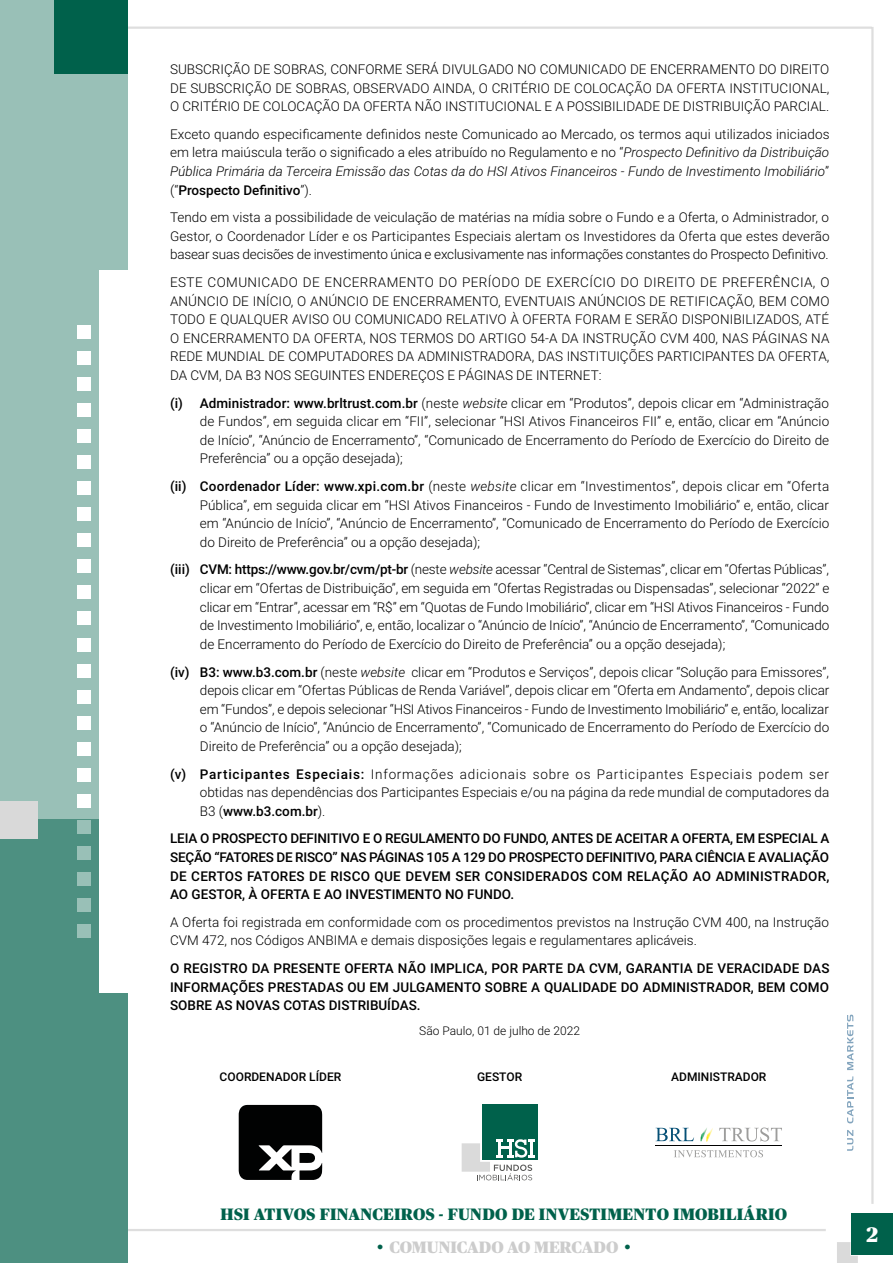
<style>
.page{position:relative;width:893px;height:1263px;background:#fff}
.page>*{position:absolute;margin:0;border:0;box-sizing:border-box;transform-origin:0 0}
.t1{font:900 21px "Publico";color:#fff}
.t2{font:900 16.5px "Publico";letter-spacing:.02em;color:#00614b}
.t3{font:900 16.5px "Publico";color:#ccc}
.t4{font:300 13.5px/18.6px "Roboto";color:#000;text-align:justify}
.t5{font:500 13.5px/18.6px "Roboto";color:#000;text-align:justify}
.t6{font:500 12px "Roboto";color:#000}
.t7{font:300 12px "Roboto";color:#000}
.s1{font-style:italic}
.s2{font-weight:500}
.s3{font-size:18px;color:#00614b}
</style>
<div class="page">
<div style="left:852px;top:1213px;width:41px;height:41px;background:#00614b"></div>
<svg style="left:837px;top:1242px;width:21px;height:21px"></svg>
<hr style="left:871px;top:27px;width:3px;height:1177px;background:#ccc">
<hr style="left:0;top:1229px;width:826px;height:2px;background:#ccc">
<hr style="left:60px;top:27px;width:812px;height:2px;background:#ccc">
<div style="left:0;top:0;width:128px;height:1263px;background:#99c0b7"></div>
<div style="left:0;top:820px;width:128px;height:443px;background:#4d9081"></div>
<div style="left:99px;top:270px;width:29px;height:723px;background:#fff"></div>
<div style="left:54px;top:0;width:74px;height:73px;background:#00614b"></div>
<div style="left:0;top:801px;width:37px;height:37px;background:#d9d9d9"></div>
<div style="left:78px;top:742px;width:13px;height:13px;background:#fff"></div>
<div style="left:78px;top:768px;width:13px;height:13px;background:#fff"></div>
<div style="left:78px;top:794px;width:13px;height:13px;background:#fff"></div>
<div style="left:78px;top:820px;width:13px;height:13px;background:#99c0b7"></div>
<div style="left:78px;top:846px;width:13px;height:13px;background:#99c0b7"></div>
<div style="left:78px;top:872px;width:13px;height:13px;background:#99c0b7"></div>
<div style="left:78px;top:898px;width:13px;height:13px;background:#99c0b7"></div>
<div style="left:78px;top:924px;width:13px;height:13px;background:#99c0b7"></div>
<div style="left:78px;top:534px;width:13px;height:13px;background:#fff"></div>
<div style="left:78px;top:560px;width:13px;height:13px;background:#fff"></div>
<div style="left:78px;top:586px;width:13px;height:13px;background:#fff"></div>
<div style="left:78px;top:612px;width:13px;height:13px;background:#fff"></div>
<div style="left:78px;top:638px;width:13px;height:13px;background:#fff"></div>
<div style="left:78px;top:664px;width:13px;height:13px;background:#fff"></div>
<div style="left:78px;top:690px;width:13px;height:13px;background:#fff"></div>
<div style="left:78px;top:716px;width:13px;height:13px;background:#fff"></div>
<div style="left:78px;top:326px;width:13px;height:13px;background:#fff"></div>
<div style="left:78px;top:352px;width:13px;height:13px;background:#fff"></div>
<div style="left:78px;top:378px;width:13px;height:13px;background:#fff"></div>
<div style="left:78px;top:404px;width:13px;height:13px;background:#fff"></div>
<div style="left:78px;top:430px;width:13px;height:13px;background:#fff"></div>
<div style="left:78px;top:456px;width:13px;height:13px;background:#fff"></div>
<div style="left:78px;top:482px;width:13px;height:13px;background:#fff"></div>
<div style="left:78px;top:508px;width:13px;height:13px;background:#fff"></div>
<svg style="left:239px;top:1105px;width:83px;height:75px"></svg>
<div style="left:482px;top:1104px;width:56px;height:56px;background:#00614b"></div>
<svg style="left:462px;top:1139px;width:73px;height:41px"></svg>
<svg style="left:656px;top:1128px;width:38px;height:13px"></svg>
<svg style="left:719px;top:1127px;width:63px;height:14px"></svg>
<svg style="left:701px;top:1128px;width:12px;height:14px"></svg>
<hr style="left:656px;top:1145px;width:126px;height:1px;background:#000">
<svg style="left:674px;top:1150px;width:89px;height:7px"></svg>
<svg style="left:847px;top:1130px;width:6px;height:21px"></svg>
<svg style="left:847px;top:1076px;width:6px;height:47px"></svg>
<svg style="left:847px;top:1015px;width:6px;height:55px"></svg>
<p class="t4" style="left:170px;top:59px;width:661px">SUBSCRIÇÃO DE SOBRAS, CONFORME SERÁ DIVULGADO NO COMUNICADO DE ENCERRAMENTO DO DIREITO DE SUBSCRIÇÃO DE SOBRAS, OBSERVADO AINDA, O CRITÉRIO DE COLOCAÇÃO DA OFERTA INSTITUCIONAL, O CRITÉRIO DE COLOCAÇÃO DA OFERTA NÃO INSTITUCIONAL E A POSSIBILIDADE DE DISTRIBUIÇÃO PARCIAL.</p>
<p class="t4" style="left:170px;top:124px;width:661px">Exceto quando especificamente definidos neste Comunicado ao Mercado, os termos aqui utilizados iniciados em letra maiúscula terão o significado a eles atribuído no Regulamento e no “<span class="s1">Prospecto Definitivo da Distribuição Pública Primária da Terceira Emissão das Cotas da do HSI Ativos Financeiros - Fundo de Investimento Imobiliário</span>” (“<span class="s2">Prospecto Definitivo</span>”).</p>
<p class="t4" style="left:170px;top:208px;width:661px">Tendo em vista a possibilidade de veiculação de matérias na mídia sobre o Fundo e a Oferta, o Administrador, o Gestor, o Coordenador Líder e os Participantes Especiais alertam os Investidores da Oferta que estes deverão basear suas decisões de investimento única e exclusivamente nas informações constantes do Prospecto Definitivo.</p>
<p class="t4" style="left:170px;top:272px;width:661px">ESTE COMUNICADO DE ENCERRAMENTO DO PERÍODO DE EXERCÍCIO DO DIREITO DE PREFERÊNCIA, O ANÚNCIO DE INÍCIO, O ANÚNCIO DE ENCERRAMENTO, EVENTUAIS ANÚNCIOS DE RETIFICAÇÃO, BEM COMO TODO E QUALQUER AVISO OU COMUNICADO RELATIVO À OFERTA FORAM E SERÃO DISPONIBILIZADOS, ATÉ O ENCERRAMENTO DA OFERTA, NOS TERMOS DO ARTIGO 54-A DA INSTRUÇÃO CVM 400, NAS PÁGINAS NA REDE MUNDIAL DE COMPUTADORES DA ADMINISTRADORA, DAS INSTITUIÇÕES PARTICIPANTES DA OFERTA, DA CVM, DA B3 NOS SEGUINTES ENDEREÇOS E PÁGINAS DE INTERNET:</p>
<p class="t4" style="left:200px;top:393px;width:631px;text-indent:-30px"><span class="s2">(i) Administrador: www.brltrust.com.br</span> (neste <span class="s1">website</span> clicar em “Produtos”, depois clicar em “Administração de Fundos”, em seguida clicar em “FII”, selecionar “HSI Ativos Financeiros FII” e, então, clicar em “Anúncio de Início”, “Anúncio de Encerramento”, “Comunicado de Encerramento do Período de Exercício do Direito de Preferência” ou a opção desejada);</p>
<p class="t4" style="left:200px;top:476px;width:631px;text-indent:-30px"><span class="s2">(ii) Coordenador Líder: www.xpi.com.br</span> (neste <span class="s1">website</span> clicar em “Investimentos”, depois clicar em “Oferta Pública”, em seguida clicar em “HSI Ativos Financeiros - Fundo de Investimento Imobiliário” e, então, clicar em “Anúncio de Início”, “Anúncio de Encerramento”, “Comunicado de Encerramento do Período de Exercício do Direito de Preferência” ou a opção desejada);</p>
<p class="t4" style="left:200px;top:560px;width:631px;text-indent:-30px"><span class="s2">(iii) CVM: https://www.gov.br/cvm/pt-br</span> (neste <span class="s1">website</span> acessar “Central de Sistemas”, clicar em “Ofertas Públicas”, clicar em “Ofertas de Distribuição”, em seguida em “Ofertas Registradas ou Dispensadas”, selecionar “2022” e clicar em “Entrar”, acessar em “R$” em “Quotas de Fundo Imobiliário”, clicar em “HSI Ativos Financeiros - Fundo de Investimento Imobiliário”, e, então, localizar o “Anúncio de Início”, “Anúncio de Encerramento”, “Comunicado de Encerramento do Período de Exercício do Direito de Preferência” ou a opção desejada);</p>
<p class="t4" style="left:200px;top:662px;width:631px;text-indent:-30px"><span class="s2">(iv) B3: www.b3.com.br</span> (neste <span class="s1">website</span> clicar em “Produtos e Serviços”, depois clicar “Solução para Emissores”, depois clicar em “Ofertas Públicas de Renda Variável”, depois clicar em “Oferta em Andamento”, depois clicar em “Fundos”, e depois selecionar “HSI Ativos Financeiros - Fundo de Investimento Imobiliário” e, então, localizar o “Anúncio de Início”, “Anúncio de Encerramento”, “Comunicado de Encerramento do Período de Exercício do Direito de Preferência” ou a opção desejada);</p>
<p class="t4" style="left:200px;top:764px;width:631px;text-indent:-30px"><span class="s2">(v) Participantes Especiais:</span> Informações adicionais sobre os Participantes Especiais podem ser obtidas nas dependências dos Participantes Especiais e/ou na página da rede mundial de computadores da B3 (<span class="s2">www.b3.com.br</span>).</p>
<p class="t5" style="left:170px;top:829px;width:661px">LEIA O PROSPECTO DEFINITIVO E O REGULAMENTO DO FUNDO, ANTES DE ACEITAR A OFERTA, EM ESPECIAL A SEÇÃO “FATORES DE RISCO” NAS PÁGINAS 105 A 129 DO PROSPECTO DEFINITIVO, PARA CIÊNCIA E AVALIAÇÃO DE CERTOS FATORES DE RISCO QUE DEVEM SER CONSIDERADOS COM RELAÇÃO AO ADMINISTRADOR, AO GESTOR, À OFERTA E AO INVESTIMENTO NO FUNDO.</p>
<p class="t4" style="left:170px;top:912px;width:660px">A Oferta foi registrada em conformidade com os procedimentos previstos na Instrução CVM 400, na Instrução<br>CVM 472, nos Códigos ANBIMA e demais disposições legais e regulamentares aplicáveis.</p>
<p class="t5" style="left:170px;top:958px;width:661px">O REGISTRO DA PRESENTE OFERTA NÃO IMPLICA, POR PARTE DA CVM, GARANTIA DE VERACIDADE DAS INFORMAÇÕES PRESTADAS OU EM JULGAMENTO SOBRE A QUALIDADE DO ADMINISTRADOR, BEM COMO SOBRE AS NOVAS COTAS DISTRIBUÍDAS.</p>
<p class="t7" style="left:419px;top:1022px;width:162px">São Paulo, 01 de julho de 2022</p>
<p class="t6" style="left:220px;top:1068px;width:123px">COORDENADOR LÍDER</p>
<p class="t6" style="left:477px;top:1068px;width:47px">GESTOR</p>
<p class="t6" style="left:671px;top:1068px;width:97px">ADMINISTRADOR</p>
<p class="t2" style="left:221px;top:1205px;width:568px">HSI ATIVOS FINANCEIROS - FUNDO DE INVESTIMENTO IMOBILIÁRIO</p>
<p class="t3" style="left:377px;top:1238px;width:254px"><span class="s3">•</span> COMUNICADO AO MERCADO <span class="s3">•</span></p>
<h1 class="t1" style="left:867px;top:1223px;width:13px">2</h1>
</div>
